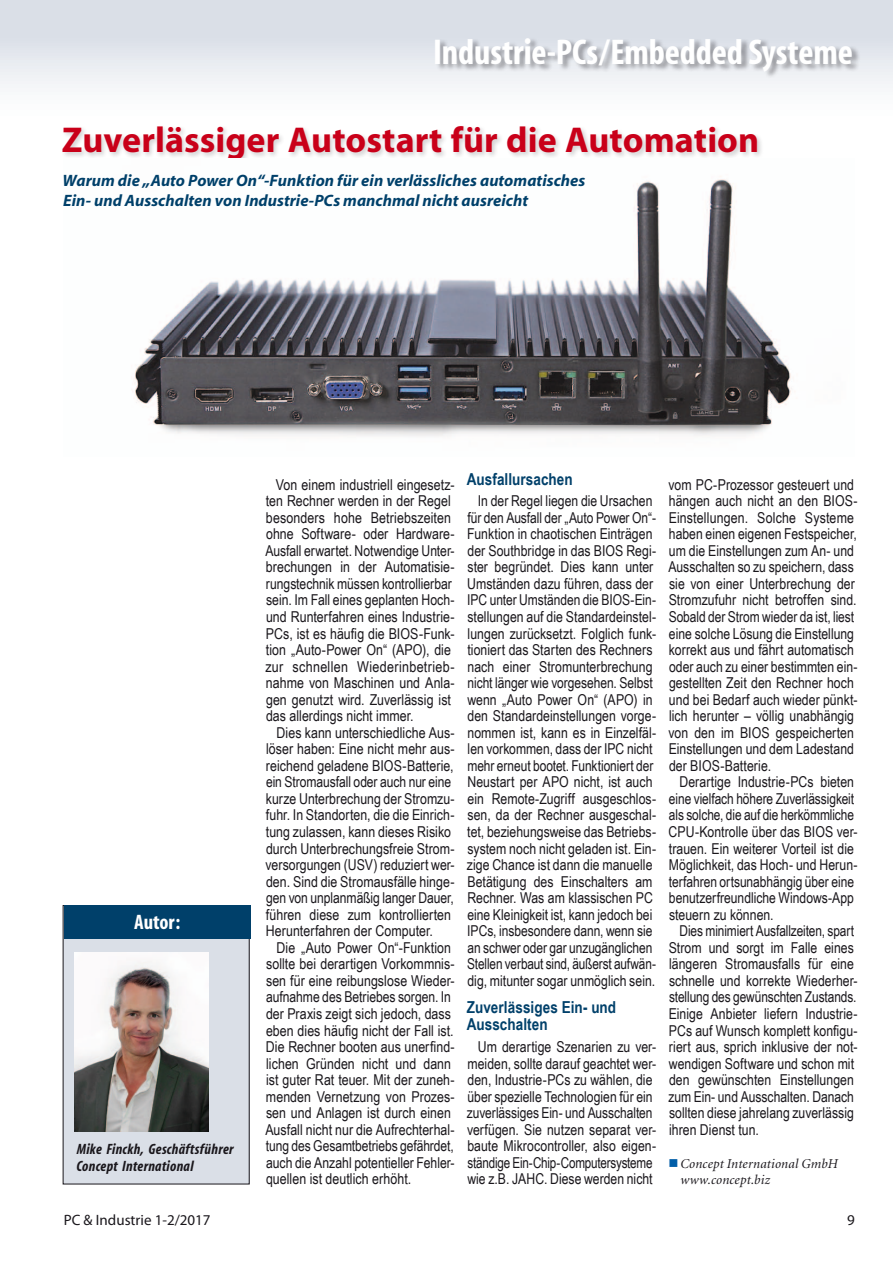
<style>
.page{position:relative;width:893px;height:1263px;background:#fff}
.page>*{position:absolute;margin:0;border:0;box-sizing:border-box;transform-origin:0 0}
.t1{font:700 36px "Myriad Pro";letter-spacing:.005em;color:#c90019}
.t2{font:700 condensed 36px "Myriad";letter-spacing:-.005em;color:#fff}
.t3{font:700 condensed 21px "Myriad";letter-spacing:-.005em;color:#fff}
.t4{font:italic 700 16.5px/19.8px "Myriad";letter-spacing:.005em;color:#00406a}
.t5{font:700 16.5px/16.5px "Arial Narrow";letter-spacing:.005em;color:#00406a}
.t6{font:15px/16.5px "Arial Narrow";color:#1a171c}
.t7{font:italic 700 condensed 15px/16.5px "Myriad";letter-spacing:.02em;color:#1a171c}
.t8{font:15px "Myriad Pro";color:#1a171c}
.t9{font:italic 13.5px/16.5px "Minion";letter-spacing:.015em;color:#1a171c}
.s1{color:#005da8}
</style>
<div class="page">
<div style="left:0;top:0;width:893px;height:128px;background:linear-gradient(to bottom,#d2d8e2,#fff)"></div>
<div style="left:435px;top:37px;width:425px;height:43px;background:#1a171c;opacity:.4"></div>
<div style="left:63px;top:905px;width:186px;height:279px;background:#dadfe7"></div>
<div style="left:63px;top:905px;width:187px;height:279px;border:1px solid #1a171c"></div>
<img style="left:74px;top:953px;width:134px;height:178px">
<div style="left:64px;top:905px;width:186px;height:33px;background:#00406a"></div>
<div style="left:61px;top:124px;width:702px;height:42px;background:#1a171c;opacity:.2"></div>
<img style="left:64px;top:159px;width:728px;height:277px">
<h1 class="t2" style="left:433px;top:34px;width:421px">Industrie-PCs/Embedded Systeme</h1>
<h1 class="t1" style="left:62px;top:117px;width:699px">Zuverlässiger Autostart für die Automation</h1>
<p class="t4" style="left:63px;top:172px;width:524px">Warum die „Auto Power On“-Funktion für ein verlässliches automatisches<br>Ein- und Ausschalten von Industrie-PCs manchmal nicht ausreicht</p>
<h2 class="t3" style="left:134px;top:911px;width:47px">Autor:</h2>
<p class="t7" style="left:76px;top:1142px;width:159px">Mike Finckh, Geschäftsführer<br>Concept International</p>
<p class="t6" style="left:265px;top:475px;width:191px;text-indent:10px">Von einem industriell eingesetz&shy;ten Rechner werden in der Regel besonders hohe Betriebszeiten ohne Software- oder Hardware-Ausfall erwartet. Notwendige Unter&shy;brechungen in der Automatisie&shy;rungstechnik müssen kontrollierbar sein. Im Fall eines geplanten Hoch&shy;und Runterfahren eines Industrie-PCs, ist es häufig die BIOS-Funk&shy;tion „Auto-Power On“ (APO), die zur schnellen Wiederinbetrieb&shy;nahme von Maschinen und Anla&shy;gen genutzt wird. Zuverlässig ist das allerdings nicht immer.</p>
<p class="t6" style="left:266px;top:724px;width:191px;text-indent:11px">Dies kann unterschiedliche Aus&shy;löser haben: Eine nicht mehr aus&shy;reichend geladene BIOS-Batterie, ein Stromausfall oder auch nur eine kurze Unterbrechung der Stromzu&shy;fuhr. In Standorten, die die Einrich&shy;tung zulassen, kann dieses Risiko durch Unterbrechungsfreie Strom&shy;versorgungen (USV) reduziert wer&shy;den. Sind die Stromausfälle hinge&shy;gen von unplanmäßig langer Dauer, führen diese zum kontrollierten Herunterfahren der Computer.</p>
<p class="t6" style="left:265px;top:939px;width:191px;text-indent:11px">Die „Auto Power On“-Funktion sollte bei derartigen Vorkommnis&shy;sen für eine reibungslose Wieder&shy;aufnahme des Betriebes sorgen. In der Praxis zeigt sich jedoch, dass eben dies häufig nicht der Fall ist.<br>Die Rechner booten aus unerfind&shy;lichen Gründen nicht und dann ist guter Rat teuer. Mit der zuneh&shy;menden Vernetzung von Prozes&shy;sen und Anlagen ist durch einen Ausfall nicht nur die Aufrechterhal&shy;tung des Gesamtbetriebs gefährdet, auch die Anzahl potentieller Fehler&shy;quellen ist deutlich erhöht.</p>
<p class="t5" style="left:467px;top:470px;width:107px">Ausfallursachen</p>
<p class="t6" style="left:467px;top:492px;width:191px;text-align:center">In der Regel liegen die Ursachen für den Ausfall der „Auto Power On“- Funktion in chaotischen Einträgen der Southbridge in das BIOS Regi&shy;ster begründet. Dies kann unter Umständen dazu führen, dass der IPC unter Umständen die BIOS-Ein&shy;stellungen auf die Standardeinstel&shy;lungen zurücksetzt. Folglich funk&shy;tioniert das Starten des Rechners nach einer Stromunterbrechung nicht länger wie vorgesehen. Selbst wenn „Auto Power On“ (APO) in den Standardeinstellungen vorge&shy;nommen ist, kann es in Einzelfäl&shy;len vorkommen, dass der IPC nicht mehr erneut bootet. Funktioniert der Neustart per APO nicht, ist auch ein Remote-Zugriff ausgeschlos&shy;sen, da der Rechner ausgeschal&shy;tet, beziehungsweise das Betriebs&shy;system noch nicht geladen ist. Ein&shy;zige Chance ist dann die manuelle Betätigung des Einschalters am Rechner. Was am klassischen PC eine Kleinigkeit ist, kann jedoch bei IPCs, insbesondere dann, wenn sie an schwer oder gar unzugänglichen Stellen verbaut sind, äußerst aufwän&shy;dig, mitunter sogar unmöglich sein.</p>
<p class="t5" style="left:467px;top:998px;width:151px">Zuverlässiges Ein- und<br>Ausschalten</p>
<p class="t6" style="left:467px;top:1038px;width:191px;text-indent:11px">Um derartige Szenarien zu ver&shy;meiden, sollte darauf geachtet wer&shy;den, Industrie-PCs zu wählen, die über spezielle Technologien für ein zuverlässiges Ein- und Ausschalten verfügen. Sie nutzen separat ver&shy;baute Mikrocontroller, also eigen&shy;ständige Ein-Chip-Computersysteme wie z.B. JAHC. Diese werden nicht</p>
<p class="t6" style="left:668px;top:475px;width:191px">vom PC-Prozessor gesteuert und hängen auch nicht an den BIOS-<br>Einstellungen. Solche Systeme haben einen eigenen Festspeicher, um die Einstellungen zum An- und<br>Ausschalten so zu speichern, dass sie von einer Unterbrechung der<br>Stromzufuhr nicht betroffen sind.<br>Sobald der Strom wieder da ist, liest eine solche Lösung die Einstellung korrekt aus und fährt automatisch oder auch zu einer bestimmten ein&shy;gestellten Zeit den Rechner hoch und bei Bedarf auch wieder pünkt&shy;lich herunter – völlig unabhängig von den im BIOS gespeicherten<br>Einstellungen und dem Ladestand der BIOS-Batterie.</p>
<p class="t6" style="left:669px;top:773px;width:190px;text-indent:11px">Derartige Industrie-PCs bieten eine vielfach höhere Zuverlässigkeit als solche, die auf die herkömmliche CPU-Kontrolle über das BIOS ver&shy;trauen. Ein weiterer Vorteil ist die Möglichkeit, das Hoch- und Herun&shy;terfahren ortsunabhängig über eine benutzerfreundliche Windows-App steuern zu können.</p>
<p class="t6" style="left:668px;top:922px;width:191px;text-indent:11px">Dies minimiert Ausfallzeiten, spart Strom und sorgt im Falle eines längeren Stromausfalls für eine schnelle und korrekte Wiederher&shy;stellung des gewünschten Zustands.<br>Einige Anbieter liefern Industrie-PCs auf Wunsch komplett konfigu&shy;riert aus, sprich inklusive der not&shy;wendigen Software und schon mit den gewünschten Einstellungen zum Ein- und Ausschalten. Danach sollten diese jahrelang zuverlässig ihren Dienst tun.</p>
<p class="t9" style="left:680px;top:1156px;width:159px;text-indent:-12px"><span class="s1">■</span>Concept International GmbH www.concept.biz</p>
<p class="t8" style="left:64px;top:1210px;width:148px">PC &amp; Industrie 1-2/2017</p>
<p class="t8" style="left:847px;top:1210px;width:9px">9</p>
</div>
